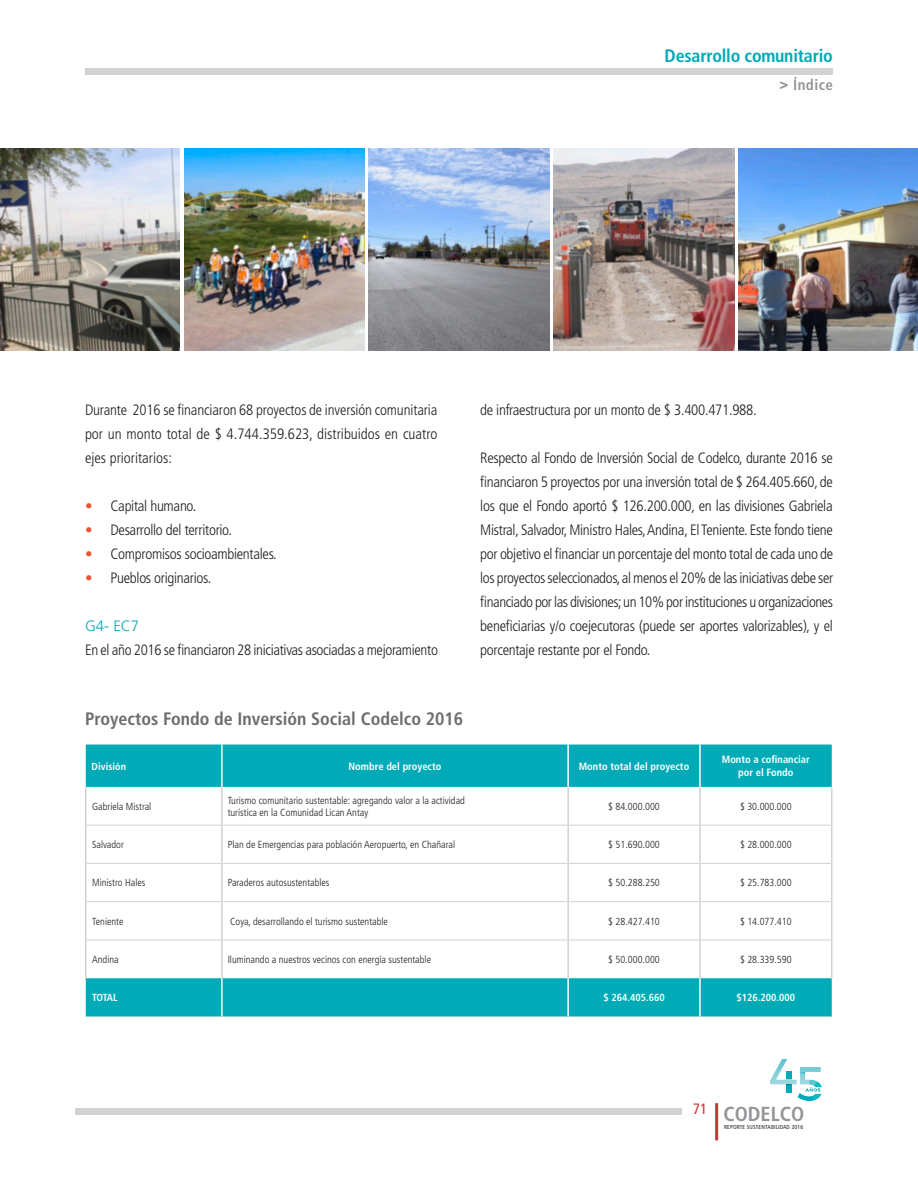
<style>
.page{position:relative;width:918px;height:1188px;background:#fff}
.page>*{position:absolute;margin:0;border:0;box-sizing:border-box;transform-origin:0 0}
.t1{font:700 condensed 20.25px "Frutiger LT Std";color:#939598}
.titulonaranjo{font:700 condensed 18px "Frutiger LT Std";color:#6c6d70}
.t2{font:700 condensed 18px "Frutiger LT Std";letter-spacing:-.015em;color:#00aab6}
.J{font:300 condensed 15px/24px "Frutiger LT Std";letter-spacing:-.02em;color:#231f20;text-align:justify}
.t3{font:700 condensed 15px "Frutiger LT Std";letter-spacing:.025em;color:#939598}
.J-2{font:300 15px "Frutiger LT Std";color:#00aab6}
.t4{font:condensed 15px "Frutiger LT Std";color:#c53636}
.t5{font:700 condensed 10.5px "Frutiger LT Std";color:#fff}
.t6{font:300 condensed 10.2px/12.3px "Frutiger LT Std";color:#231f20}
.t7{font:700 condensed 10.2px "Frutiger LT Std";color:#fff}
.t8{font:condensed 5.7px "Frutiger LT Std";letter-spacing:.03em;color:#231f20}
.s1{font-weight:900;font-stretch:normal}
.s2{font-family:"Frutiger";color:#ed5432}
</style>
<div class="page">
<img style="left:771px;top:1059px;width:50px;height:41px">
<hr style="left:715px;top:1103px;width:3px;height:37px;background:#c53636">
<div style="left:787px;top:1071px;width:5px;height:8px;background:#00aab6"></div>
<div style="left:787px;top:1084px;width:5px;height:8px;background:#00aab6"></div>
<svg style="left:806px;top:1087px;width:14px;height:5px"></svg>
<div style="left:75px;top:1109px;width:607px;height:6px;background:#d1d2d4"></div>
<div style="left:85px;top:68px;width:748px;height:6px;background:#d1d2d4"></div>
<div style="left:86px;top:745px;width:746px;height:42px;background:#00aab6"></div>
<div style="left:86px;top:978px;width:746px;height:39px;background:#00aab6"></div>
<hr style="left:221px;top:745px;width:2px;height:42px;background:#fff">
<hr style="left:567px;top:745px;width:2px;height:42px;background:#fff">
<hr style="left:699px;top:745px;width:2px;height:42px;background:#fff">
<hr style="left:221px;top:978px;width:2px;height:39px;background:#fff">
<hr style="left:567px;top:978px;width:2px;height:39px;background:#fff">
<hr style="left:699px;top:978px;width:2px;height:39px;background:#fff">
<hr style="left:87px;top:825px;width:134px;height:1px;background:#d1d2d4">
<hr style="left:223px;top:825px;width:344px;height:1px;background:#d1d2d4">
<hr style="left:569px;top:825px;width:130px;height:1px;background:#d1d2d4">
<hr style="left:701px;top:825px;width:130px;height:1px;background:#d1d2d4">
<hr style="left:87px;top:863px;width:134px;height:1px;background:#d1d2d4">
<hr style="left:223px;top:863px;width:344px;height:1px;background:#d1d2d4">
<hr style="left:569px;top:863px;width:130px;height:1px;background:#d1d2d4">
<hr style="left:701px;top:863px;width:130px;height:1px;background:#d1d2d4">
<hr style="left:87px;top:901px;width:134px;height:1px;background:#d1d2d4">
<hr style="left:223px;top:901px;width:344px;height:1px;background:#d1d2d4">
<hr style="left:569px;top:901px;width:130px;height:1px;background:#d1d2d4">
<hr style="left:701px;top:901px;width:130px;height:1px;background:#d1d2d4">
<hr style="left:87px;top:940px;width:134px;height:1px;background:#d1d2d4">
<hr style="left:223px;top:940px;width:344px;height:1px;background:#d1d2d4">
<hr style="left:569px;top:940px;width:130px;height:1px;background:#d1d2d4">
<hr style="left:701px;top:940px;width:130px;height:1px;background:#d1d2d4">
<hr style="left:85px;top:787px;width:2px;height:38px;background:#d1d2d4">
<hr style="left:221px;top:787px;width:2px;height:38px;background:#d1d2d4">
<hr style="left:567px;top:787px;width:2px;height:38px;background:#d1d2d4">
<hr style="left:699px;top:787px;width:2px;height:38px;background:#d1d2d4">
<hr style="left:831px;top:787px;width:2px;height:38px;background:#d1d2d4">
<hr style="left:85px;top:825px;width:2px;height:38px;background:#d1d2d4">
<hr style="left:221px;top:825px;width:2px;height:38px;background:#d1d2d4">
<hr style="left:567px;top:825px;width:2px;height:38px;background:#d1d2d4">
<hr style="left:699px;top:825px;width:2px;height:38px;background:#d1d2d4">
<hr style="left:831px;top:825px;width:2px;height:38px;background:#d1d2d4">
<hr style="left:85px;top:863px;width:2px;height:39px;background:#d1d2d4">
<hr style="left:221px;top:863px;width:2px;height:39px;background:#d1d2d4">
<hr style="left:567px;top:863px;width:2px;height:39px;background:#d1d2d4">
<hr style="left:699px;top:863px;width:2px;height:39px;background:#d1d2d4">
<hr style="left:831px;top:863px;width:2px;height:39px;background:#d1d2d4">
<hr style="left:85px;top:902px;width:2px;height:38px;background:#d1d2d4">
<hr style="left:221px;top:902px;width:2px;height:38px;background:#d1d2d4">
<hr style="left:567px;top:902px;width:2px;height:38px;background:#d1d2d4">
<hr style="left:699px;top:902px;width:2px;height:38px;background:#d1d2d4">
<hr style="left:831px;top:902px;width:2px;height:38px;background:#d1d2d4">
<hr style="left:85px;top:940px;width:2px;height:38px;background:#d1d2d4">
<hr style="left:221px;top:940px;width:2px;height:38px;background:#d1d2d4">
<hr style="left:567px;top:940px;width:2px;height:38px;background:#d1d2d4">
<hr style="left:699px;top:940px;width:2px;height:38px;background:#d1d2d4">
<hr style="left:831px;top:940px;width:2px;height:38px;background:#d1d2d4">
<img style="left:0;top:149px;width:180px;height:201px">
<img style="left:184px;top:149px;width:181px;height:201px">
<img style="left:369px;top:149px;width:180px;height:201px">
<img style="left:554px;top:149px;width:180px;height:201px">
<img style="left:738px;top:149px;width:180px;height:201px">
<p class="t2" style="left:665px;top:45px;width:170px">Desarrollo comunitario</p>
<p class="t3" style="left:780px;top:76px;width:55px"><span class="s1">&gt;</span> Índice</p>
<p class="J" style="left:85px;top:398px;width:354px">Durante 2016 se financiaron 68 proyectos de inversión comunitaria por un monto total de $ 4.744.359.623, distribuidos en cuatro ejes prioritarios:</p>
<p class="J" style="left:85px;top:494px;width:113px"><span class="s2">•</span> Capital humano.</p>
<p class="J" style="left:85px;top:518px;width:148px"><span class="s2">•</span> Desarrollo del territorio.</p>
<p class="J" style="left:85px;top:542px;width:193px"><span class="s2">•</span> Compromisos socioambientales.</p>
<p class="J" style="left:85px;top:566px;width:128px"><span class="s2">•</span> Pueblos originarios.</p>
<p class="J-2" style="left:85px;top:617px;width:56px">G4- EC7</p>
<p class="J" style="left:85px;top:638px;width:354px">En el año 2016 se financiaron 28 iniciativas asociadas a mejoramiento</p>
<p class="J" style="left:480px;top:398px;width:278px">de infraestructura por un monto de $ 3.400.471.988.</p>
<p class="J" style="left:480px;top:446px;width:355px">Respecto al Fondo de Inversión Social de Codelco, durante 2016 se financiaron 5 proyectos por una inversión total de $ 264.405.660, de los que el Fondo aportó $ 126.200.000, en las divisiones Gabriela Mistral, Salvador, Ministro Hales, Andina, El Teniente. Este fondo tiene por objetivo el financiar un porcentaje del monto total de cada uno de los proyectos seleccionados, al menos el 20% de las iniciativas debe ser financiado por las divisiones; un 10% por instituciones u organizaciones beneficiarias y/o coejecutoras (puede ser aportes valorizables), y el porcentaje restante por el Fondo.</p>
<p class="titulonaranjo" style="left:85px;top:708px;width:380px">Proyectos Fondo de Inversión Social Codelco 2016</p>
<p class="t7" style="left:92px;top:760px;width:36px">División</p>
<p class="t5" style="left:349px;top:760px;width:94px">Nombre del proyecto</p>
<p class="t5" style="left:579px;top:760px;width:112px">Monto total del proyecto</p>
<p class="t5" style="left:722px;top:753px;width:90px">Monto a cofinanciar</p>
<p class="t5" style="left:738px;top:766px;width:57px">por el Fondo</p>
<p class="t6" style="left:92px;top:800px;width:61px">Gabriela Mistral</p>
<p class="t6" style="left:228px;top:794px;width:239px">Turismo comunitario sustentable: agregando valor a la actividad turística en la Comunidad Lican Antay</p>
<p class="t6" style="left:608px;top:800px;width:53px">$ 84.000.000</p>
<p class="t6" style="left:740px;top:800px;width:53px">$ 30.000.000</p>
<p class="t6" style="left:92px;top:839px;width:33px">Salvador</p>
<p class="t6" style="left:228px;top:839px;width:229px">Plan de Emergencias para población Aeropuerto, en Chañaral</p>
<p class="t6" style="left:608px;top:839px;width:53px">$ 51.690.000</p>
<p class="t6" style="left:740px;top:839px;width:53px">$ 28.000.000</p>
<p class="t6" style="left:92px;top:877px;width:55px">Ministro Hales</p>
<p class="t6" style="left:228px;top:877px;width:103px">Paraderos autosustentables</p>
<p class="t6" style="left:608px;top:877px;width:53px">$ 50.288.250</p>
<p class="t6" style="left:740px;top:877px;width:53px">$ 25.783.000</p>
<p class="t6" style="left:92px;top:915px;width:33px">Teniente</p>
<p class="t6" style="left:230px;top:915px;width:159px">Coya, desarrollando el turismo sustentable</p>
<p class="t6" style="left:608px;top:915px;width:53px">$ 28.427.410</p>
<p class="t6" style="left:740px;top:915px;width:53px">$ 14.077.410</p>
<p class="t6" style="left:92px;top:953px;width:28px">Andina</p>
<p class="t6" style="left:228px;top:953px;width:205px">Iluminando a nuestros vecinos con energía sustentable</p>
<p class="t6" style="left:608px;top:953px;width:53px">$ 50.000.000</p>
<p class="t6" style="left:740px;top:953px;width:53px">$ 28.339.590</p>
<p class="t7" style="left:92px;top:992px;width:27px">TOTAL</p>
<p class="t7" style="left:603px;top:992px;width:63px">$ 264.405.660</p>
<p class="t7" style="left:737px;top:992px;width:60px">$126.200.000</p>
<p class="t4" style="left:693px;top:1100px;width:16px">71</p>
<h1 class="t1" style="left:723px;top:1102px;width:82px">CODELCO</h1>
<p class="t8" style="left:724px;top:1124px;width:81px">REPORTE SUSTENTABILIDAD 2016</p>
</div>
